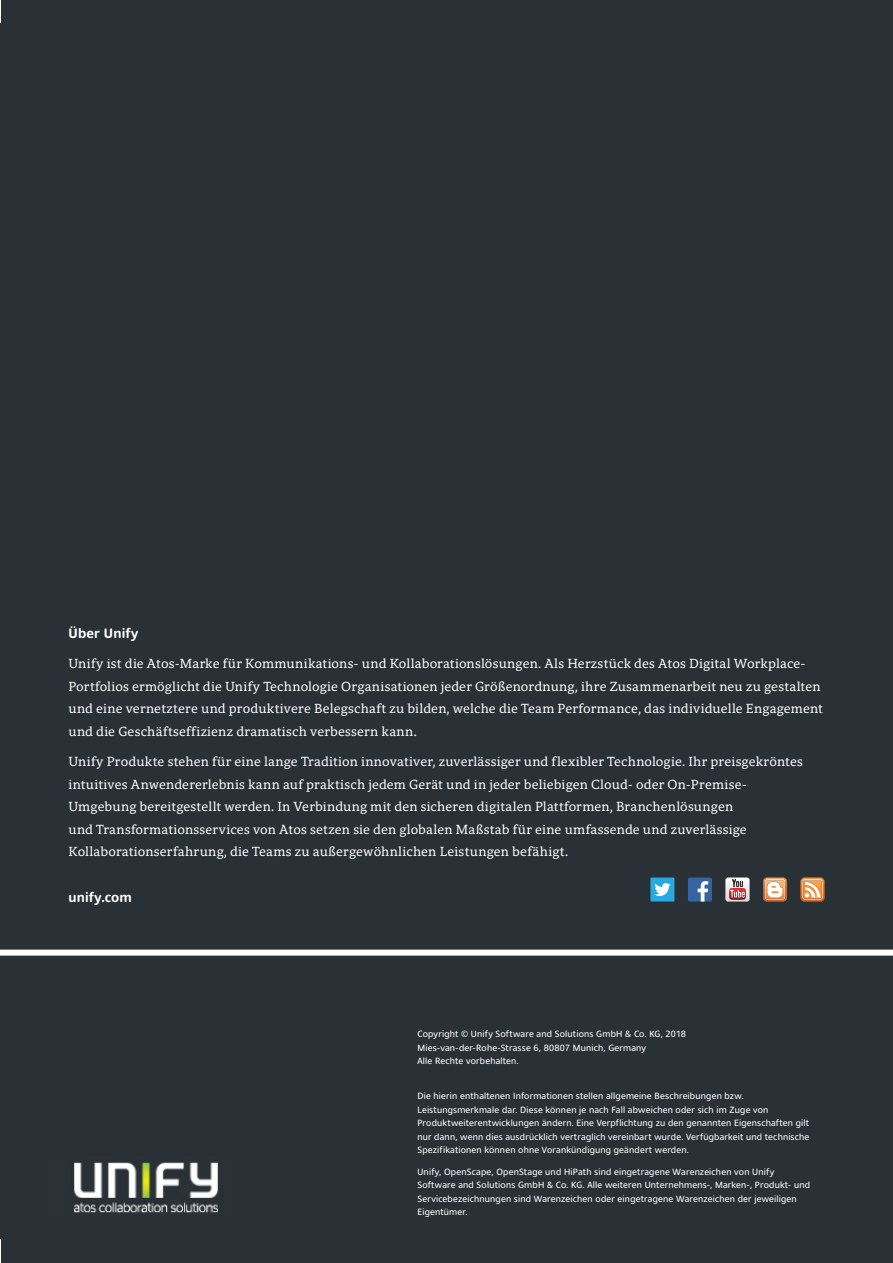
<style>
.page{position:relative;width:893px;height:1263px;background:#fff}
.page>*{position:absolute;margin:0;border:0;box-sizing:border-box;transform-origin:0 0}
.t1{font:13.5px/22.5px "Harmony Serif";letter-spacing:.015em;color:#fff}
.t2{font:700 13.5px "Harmony Sans";letter-spacing:.01em;color:#fff}
.t3{font:9px/13.5px "Harmony Sans";letter-spacing:.025em;color:#fff}
</style>
<div class="page">
<div style="left:0;top:24px;width:893px;height:1215px;background:#2a3136"></div>
<img style="left:74px;top:1162px;width:144px;height:51px">
<div style="left:0;top:950px;width:893px;height:6px;background:#fff"></div>
<svg style="left:763px;top:877px;width:24px;height:24px"></svg>
<svg style="left:800px;top:877px;width:24px;height:24px"></svg>
<div style="left:688px;top:877px;width:24px;height:24px;background:#3664a2"></div>
<svg style="left:698px;top:881px;width:10px;height:20px"></svg>
<svg style="left:725px;top:877px;width:25px;height:24px"></svg>
<div style="left:650px;top:877px;width:24px;height:24px;background:#27aae1"></div>
<svg style="left:654px;top:883px;width:16px;height:13px"></svg>
<div style="left:1px;top:1px;width:891px;height:47px;background:#2a3136"></div>
<div style="left:1px;top:1215px;width:891px;height:48px;background:#2a3136"></div>
<p class="t2" style="left:68px;top:624px;width:71px">Über Unify</p>
<p class="t1" style="left:68px;top:652px;width:756px">Unify ist die Atos-Marke für Kommunikations- und Kollaborationslösungen. Als Herzstück des Atos Digital Workplace-Portfolios ermöglicht die Unify Technologie Organisationen jeder Größenordnung, ihre Zusammenarbeit neu zu gestalten und eine vernetztere und produktivere Belegschaft zu bilden, welche die Team Performance, das individuelle Engagement und die Geschäftseffizienz dramatisch verbessern kann.</p>
<p class="t1" style="left:68px;top:750px;width:736px">Unify Produkte stehen für eine lange Tradition innovativer, zuverlässiger und flexibler Technologie. Ihr preisgekröntes intuitives Anwendererlebnis kann auf praktisch jedem Gerät und in jeder beliebigen Cloud- oder On-Premise-Umgebung bereitgestellt werden. In Verbindung mit den sicheren digitalen Plattformen, Branchenlösungen<br>und Transformationsservices von Atos setzen sie den globalen Maßstab für eine umfassende und zuverlässige Kollaborationserfahrung, die Teams zu außergewöhnlichen Leistungen befähigt.</p>
<p class="t2" style="left:68px;top:888px;width:65px">unify.com</p>
<p class="t3" style="left:417px;top:1027px;width:270px">Copyright © Unify Software and Solutions GmbH &amp; Co. KG, 2018<br>Mies-van-der-Rohe-Strasse 6, 80807 Munich, Germany<br>Alle Rechte vorbehalten.</p>
<p class="t3" style="left:417px;top:1089px;width:393px">Die hierin enthaltenen Informationen stellen allgemeine Beschreibungen bzw.<br>Leistungsmerkmale dar. Diese können je nach Fall abweichen oder sich im Zuge von Produktweiterentwicklungen ändern. Eine Verpflichtung zu den genannten Eigenschaften gilt nur dann, wenn dies ausdrücklich vertraglich vereinbart wurde. Verfügbarkeit und technische Spezifikationen können ohne Vorankündigung geändert werden.</p>
<p class="t3" style="left:417px;top:1165px;width:394px">Unify, OpenScape, OpenStage und HiPath sind eingetragene Warenzeichen von Unify Software and Solutions GmbH &amp; Co. KG. Alle weiteren Unternehmens-, Marken-, Produkt- und Servicebezeichnungen sind Warenzeichen oder eingetragene Warenzeichen der jeweiligen Eigentümer.</p>
</div>
